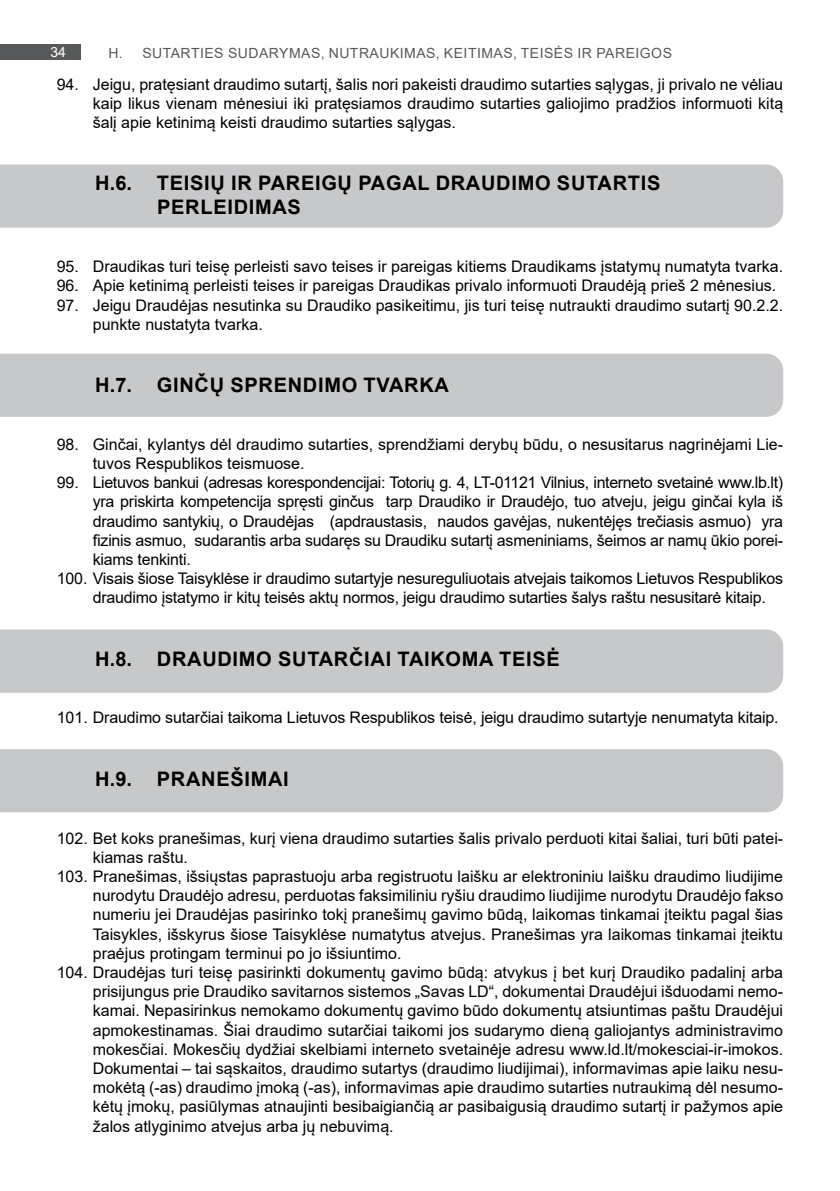
<style>
.page{position:relative;width:840px;height:1191px;background:#fff}
.page>*{position:absolute;margin:0;border:0;box-sizing:border-box;transform-origin:0 0}
.t1{font:700 20px/24px "Arial";letter-spacing:.035em;color:#000}
.t2{font:16px/19.2px "Arial";color:#000}
.t3{font:16px "Arial";letter-spacing:-.025em;color:#000}
.t4{font:14px "Arial";letter-spacing:.035em;color:#58595b}
.t5{font:14px "Arial";color:#fff}
</style>
<div class="page">
<div style="left:0;top:44px;width:80px;height:16px;background:#58595b"></div>
<div style="left:0;top:749px;width:782px;height:63px;background:#c7c8ca"></div>
<div style="left:0;top:629px;width:782px;height:63px;background:#c7c8ca"></div>
<div style="left:0;top:353px;width:782px;height:64px;background:#c7c8ca"></div>
<div style="left:0;top:164px;width:782px;height:64px;background:#c7c8ca"></div>
<p class="t5" style="left:50px;top:43px;width:17px">34</p>
<p class="t4" style="left:108px;top:44px;width:565px">H. SUTARTIES SUDARYMAS, NUTRAUKIMAS, KEITIMAS, TEISĖS IR PAREIGOS</p>
<p class="t2" style="left:93px;top:74px;width:691px;text-align:justify;text-indent:-36px">94. Jeigu, pratęsiant draudimo sutartį, šalis nori pakeisti draudimo sutarties sąlygas, ji privalo ne vėliau kaip likus vienam mėnesiui iki pratęsiamos draudimo sutarties galiojimo pradžios informuoti kitą šalį apie ketinimą keisti draudimo sutarties sąlygas.</p>
<p class="t1" style="left:157px;top:172px;width:504px;text-indent:-62px">H.6. TEISIŲ IR PAREIGŲ PAGAL DRAUDIMO SUTARTIS<br>PERLEIDIMAS</p>
<p class="t2" style="left:57px;top:257px;width:727px">95. Draudikas turi teisę perleisti savo teises ir pareigas kitiems Draudikams įstatymų numatyta tvarka.</p>
<p class="t2" style="left:57px;top:276px;width:720px">96. Apie ketinimą perleisti teises ir pareigas Draudikas privalo informuoti Draudėją prieš 2 mėnesius.</p>
<p class="t2" style="left:93px;top:295px;width:691px;text-indent:-36px">97. Jeigu Draudėjas nesutinka su Draudiko pasikeitimu, jis turi teisę nutraukti draudimo sutartį 90.2.2. punkte nustatyta tvarka.</p>
<p class="t1" style="left:95px;top:373px;width:355px">H.7. GINČŲ SPRENDIMO TVARKA</p>
<p class="t2" style="left:93px;top:434px;width:691px;text-indent:-36px">98. Ginčai, kylantys dėl draudimo sutarties, sprendžiami derybų būdu, o nesusitarus nagrinėjami Lie&shy;tuvos Respublikos teismuose.</p>
<p class="t3" style="left:57px;top:471px;width:727px">99. Lietuvos bankui (adresas korespondencijai: Totorių g. 4, LT-01121 Vilnius, interneto svetainė www.lb.lt)</p>
<p class="t2" style="left:93px;top:492px;width:691px">yra priskirta kompetencija spręsti ginčus tarp Draudiko ir Draudėjo, tuo atveju, jeigu ginčai kyla iš</p>
<p class="t2" style="left:93px;top:511px;width:691px">draudimo santykių, o Draudėjas (apdraustasis, naudos gavėjas, nukentėjęs trečiasis asmuo) yra</p>
<p class="t2" style="left:93px;top:530px;width:691px">fizinis asmuo, sudarantis arba sudaręs su Draudiku sutartį asmeniniams, šeimos ar namų ūkio porei-</p>
<p class="t2" style="left:93px;top:549px;width:100px">kiams tenkinti.</p>
<p class="t2" style="left:57px;top:569px;width:727px">100. Visais šiose Taisyklėse ir draudimo sutartyje nesureguliuotais atvejais taikomos Lietuvos Respublikos</p>
<p class="t2" style="left:93px;top:588px;width:674px">draudimo įstatymo ir kitų teisės aktų normos, jeigu draudimo sutarties šalys raštu nesusitarė kitaip.</p>
<p class="t1" style="left:95px;top:647px;width:466px">H.8. DRAUDIMO SUTARČIAI TAIKOMA TEISĖ</p>
<p class="t2" style="left:57px;top:708px;width:723px">101. Draudimo sutarčiai taikoma Lietuvos Respublikos teisė, jeigu draudimo sutartyje nenumatyta kitaip.</p>
<p class="t1" style="left:95px;top:767px;width:195px">H.9. PRANEŠIMAI</p>
<p class="t2" style="left:57px;top:828px;width:727px">102. Bet koks pranešimas, kurį viena draudimo sutarties šalis privalo perduoti kitai šaliai, turi būti patei-</p>
<p class="t2" style="left:93px;top:847px;width:97px">kiamas raštu.</p>
<p class="t2" style="left:57px;top:866px;width:727px">103. Pranešimas, išsiųstas paprastuoju arba registruotu laišku ar elektroniniu laišku draudimo liudijime</p>
<p class="t2" style="left:93px;top:885px;width:691px">nurodytu Draudėjo adresu, perduotas faksimiliniu ryšiu draudimo liudijime nurodytu Draudėjo fakso</p>
<p class="t2" style="left:93px;top:905px;width:691px">numeriu jei Draudėjas pasirinko tokį pranešimų gavimo būdą, laikomas tinkamai įteiktu pagal šias</p>
<p class="t2" style="left:93px;top:924px;width:691px">Taisykles, išskyrus šiose Taisyklėse numatytus atvejus. Pranešimas yra laikomas tinkamai įteiktu</p>
<p class="t2" style="left:93px;top:943px;width:310px">praėjus protingam terminui po jo išsiuntimo.</p>
<p class="t2" style="left:57px;top:962px;width:727px">104. Draudėjas turi teisę pasirinkti dokumentų gavimo būdą: atvykus į bet kurį Draudiko padalinį arba</p>
<p class="t2" style="left:93px;top:981px;width:691px">prisijungus prie Draudiko savitarnos sistemos „Savas LD“, dokumentai Draudėjui išduodami nemo-</p>
<p class="t2" style="left:93px;top:1001px;width:691px">kamai. Nepasirinkus nemokamo dokumentų gavimo būdo dokumentų atsiuntimas paštu Draudėjui</p>
<p class="t2" style="left:93px;top:1020px;width:691px">apmokestinamas. Šiai draudimo sutarčiai taikomi jos sudarymo dieną galiojantys administravimo</p>
<p class="t2" style="left:93px;top:1039px;width:691px">mokesčiai. Mokesčių dydžiai skelbiami interneto svetainėje adresu www.ld.lt/mokesciai-ir-imokos.</p>
<p class="t2" style="left:93px;top:1058px;width:691px">Dokumentai – tai sąskaitos, draudimo sutartys (draudimo liudijimai), informavimas apie laiku nesu-</p>
<p class="t2" style="left:93px;top:1077px;width:691px">mokėtą (-as) draudimo įmoką (-as), informavimas apie draudimo sutarties nutraukimą dėl nesumo-</p>
<p class="t2" style="left:93px;top:1097px;width:691px">kėtų įmokų, pasiūlymas atnaujinti besibaigiančią ar pasibaigusią draudimo sutartį ir pažymos apie</p>
<p class="t2" style="left:93px;top:1116px;width:302px">žalos atlyginimo atvejus arba jų nebuvimą.</p>
</div>
